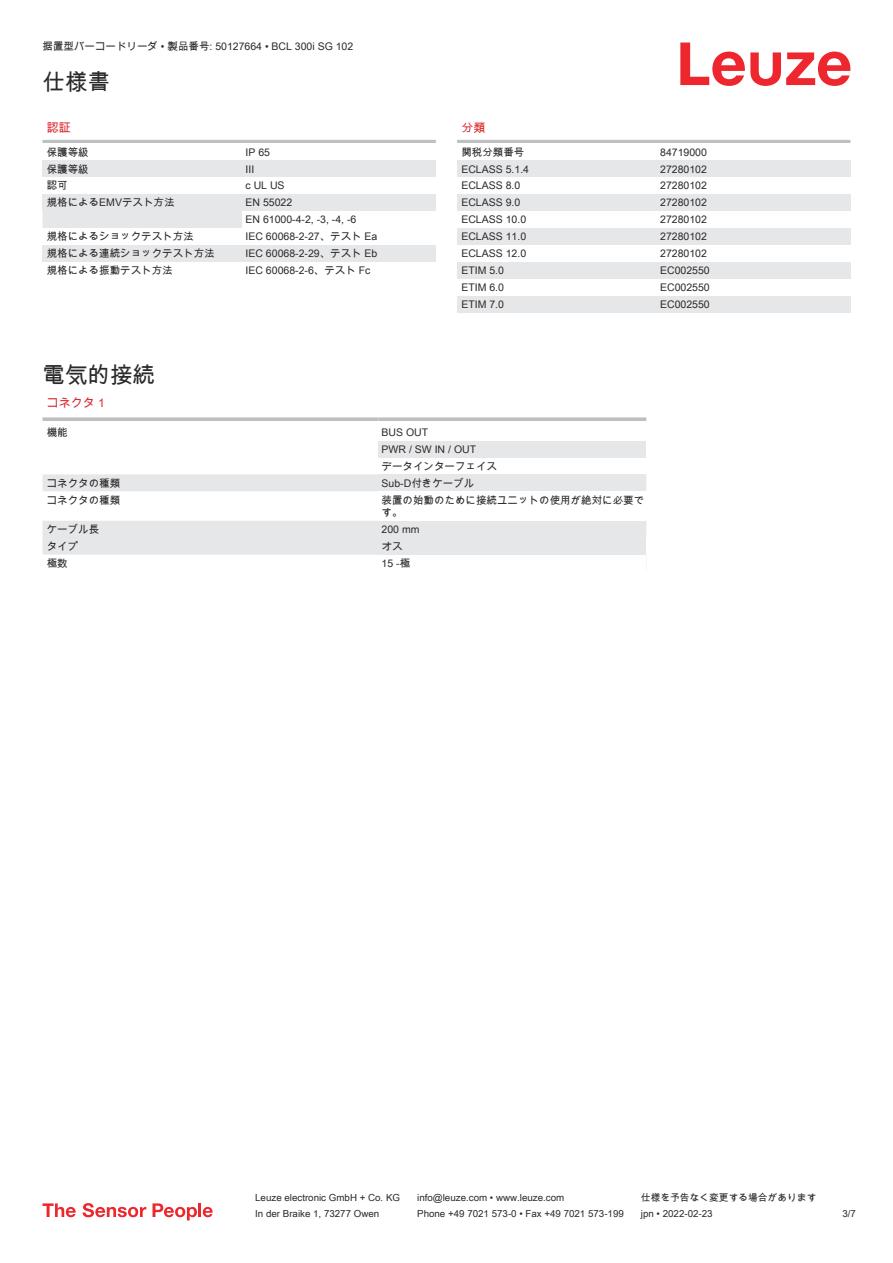
<style>
.page{position:relative;width:893px;height:1263px;background:#fff}
.page>*{position:absolute;margin:0;border:0;box-sizing:border-box;transform-origin:0 0}
.t1{font:22.5px "Arial Unicode MS";color:#2b292a}
.t2{font:12px "Arial Unicode MS";color:#db2a30}
.t3{font:10.5px/17px "Arial Unicode MS";color:#2b292a}
.t4{font:9.75px "Arial Unicode MS";color:#2b292a}
</style>
<div class="page">
<svg style="left:680px;top:43px;width:170px;height:43px"></svg>
<div style="left:43px;top:211px;width:199px;height:17px;background:#e6e7e9"></div>
<hr style="left:43px;top:140px;width:393px;height:3px;background:#bdbfc1">
<div style="left:43px;top:160px;width:199px;height:17px;background:#e6e7e9"></div>
<div style="left:242px;top:160px;width:194px;height:17px;background:#e6e7e9"></div>
<div style="left:43px;top:194px;width:199px;height:17px;background:#e6e7e9"></div>
<div style="left:242px;top:194px;width:194px;height:17px;background:#e6e7e9"></div>
<div style="left:43px;top:245px;width:199px;height:17px;background:#e6e7e9"></div>
<div style="left:242px;top:245px;width:194px;height:17px;background:#e6e7e9"></div>
<svg style="left:43px;top:474px;width:335px;height:81px;fill:#e6e7e9"></svg>
<svg style="left:43px;top:417px;width:335px;height:4px"></svg>
<svg style="left:378px;top:417px;width:268px;height:4px"></svg>
<svg style="left:378px;top:457px;width:268px;height:1px"></svg>
<div style="left:378px;top:441px;width:268px;height:16px;background:#e6e7e9"></div>
<div style="left:378px;top:474px;width:268px;height:17px;background:#e6e7e9"></div>
<div style="left:378px;top:521px;width:268px;height:17px;background:#e6e7e9"></div>
<div style="left:378px;top:538px;width:268px;height:17px;background:#e6e7e9"></div>
<svg style="left:457px;top:312px;width:393px;height:1px"></svg>
<hr style="left:457px;top:140px;width:393px;height:3px;background:#bdbfc1">
<div style="left:457px;top:160px;width:200px;height:17px;background:#e6e7e9"></div>
<div style="left:657px;top:160px;width:193px;height:17px;background:#e6e7e9"></div>
<div style="left:457px;top:194px;width:200px;height:17px;background:#e6e7e9"></div>
<div style="left:657px;top:194px;width:193px;height:17px;background:#e6e7e9"></div>
<div style="left:457px;top:228px;width:200px;height:17px;background:#e6e7e9"></div>
<div style="left:657px;top:228px;width:193px;height:17px;background:#e6e7e9"></div>
<div style="left:457px;top:262px;width:200px;height:17px;background:#e6e7e9"></div>
<div style="left:657px;top:262px;width:193px;height:17px;background:#e6e7e9"></div>
<div style="left:457px;top:296px;width:200px;height:16px;background:#e6e7e9"></div>
<div style="left:657px;top:296px;width:193px;height:16px;background:#e6e7e9"></div>
<svg style="left:43px;top:1203px;width:33px;height:14px"></svg>
<svg style="left:83px;top:1203px;width:63px;height:14px"></svg>
<svg style="left:153px;top:1203px;width:44px;height:17px"></svg>
<hr style="left:198px;top:1203px;width:3px;height:14px;background:#ed272d">
<svg style="left:203px;top:1207px;width:10px;height:10px"></svg>
<p class="t3" style="left:43px;top:38px;width:312px">据置型バーコードリーダ • 製品番号: 50127664 • BCL 300i SG 102</p>
<h1 class="t1" style="left:43px;top:66px;width:69px">仕様書</h1>
<p class="t2" style="left:47px;top:119px;width:25px">認証</p>
<p class="t3" style="left:47px;top:143px;width:43px">保護等級</p>
<p class="t3" style="left:246px;top:143px;width:26px">IP 65</p>
<p class="t3" style="left:47px;top:160px;width:43px">保護等級</p>
<p class="t3" style="left:246px;top:161px;width:10px">III</p>
<p class="t3" style="left:47px;top:177px;width:22px">認可</p>
<p class="t3" style="left:246px;top:177px;width:41px">c UL US</p>
<p class="t3" style="left:47px;top:194px;width:129px">規格によるEMVテスト方法</p>
<p class="t3" style="left:246px;top:194px;width:112px">EN 55022<br>EN 61000-4-2, -3, -4, -6</p>
<p class="t3" style="left:47px;top:228px;width:149px">規格によるショックテスト方法</p>
<p class="t3" style="left:246px;top:228px;width:133px">IEC 60068-2-27、テスト Ea</p>
<p class="t3" style="left:47px;top:245px;width:170px">規格による連続ショックテスト方法</p>
<p class="t3" style="left:246px;top:245px;width:133px">IEC 60068-2-29、テスト Eb</p>
<p class="t3" style="left:47px;top:262px;width:127px">規格による振動テスト方法</p>
<p class="t3" style="left:246px;top:262px;width:126px">IEC 60068-2-6、テスト Fc</p>
<p class="t2" style="left:461px;top:119px;width:25px">分類</p>
<p class="t3" style="left:461px;top:143px;width:64px">関税分類番号</p>
<p class="t3" style="left:660px;top:143px;width:48px">84719000</p>
<p class="t3" style="left:461px;top:160px;width:69px">ECLASS 5.1.4</p>
<p class="t3" style="left:660px;top:160px;width:48px">27280102</p>
<p class="t3" style="left:461px;top:177px;width:60px">ECLASS 8.0</p>
<p class="t3" style="left:660px;top:177px;width:48px">27280102</p>
<p class="t3" style="left:461px;top:194px;width:60px">ECLASS 9.0</p>
<p class="t3" style="left:660px;top:194px;width:48px">27280102</p>
<p class="t3" style="left:461px;top:211px;width:66px">ECLASS 10.0</p>
<p class="t3" style="left:660px;top:211px;width:48px">27280102</p>
<p class="t3" style="left:461px;top:228px;width:66px">ECLASS 11.0</p>
<p class="t3" style="left:660px;top:228px;width:48px">27280102</p>
<p class="t3" style="left:461px;top:245px;width:66px">ECLASS 12.0</p>
<p class="t3" style="left:660px;top:245px;width:48px">27280102</p>
<p class="t3" style="left:461px;top:262px;width:44px">ETIM 5.0</p>
<p class="t3" style="left:660px;top:262px;width:51px">EC002550</p>
<p class="t3" style="left:461px;top:278px;width:44px">ETIM 6.0</p>
<p class="t3" style="left:660px;top:278px;width:51px">EC002550</p>
<p class="t3" style="left:461px;top:295px;width:44px">ETIM 7.0</p>
<p class="t3" style="left:660px;top:295px;width:51px">EC002550</p>
<h1 class="t1" style="left:43px;top:359px;width:114px">電気的接続</h1>
<p class="t2" style="left:47px;top:394px;width:60px">コネクタ 1</p>
<p class="t3" style="left:47px;top:423px;width:22px">機能</p>
<p class="t3" style="left:382px;top:423px;width:117px">BUS OUT<br>PWR / SW IN / OUT<br>データインターフェイス</p>
<p class="t3" style="left:47px;top:474px;width:75px">コネクタの種類</p>
<p class="t3" style="left:382px;top:474px;width:94px">Sub-D付きケーブル</p>
<p class="t3" style="left:47px;top:491px;width:75px">コネクタの種類</p>
<p class="t3" style="left:382px;top:493px;width:264px;line-height:12.6px">装置の始動のために接続ユニットの使用が絶対に必要です。</p>
<p class="t3" style="left:47px;top:521px;width:54px">ケーブル長</p>
<p class="t3" style="left:382px;top:521px;width:39px">200 mm</p>
<p class="t3" style="left:47px;top:537px;width:33px">タイプ</p>
<p class="t3" style="left:382px;top:537px;width:22px">オス</p>
<p class="t3" style="left:47px;top:554px;width:22px">極数</p>
<p class="t3" style="left:382px;top:554px;width:30px">15 -極</p>
<p class="t4" style="left:255px;top:1191px;width:146px">Leuze electronic GmbH + Co. KG</p>
<p class="t4" style="left:417px;top:1191px;width:149px">info@leuze.com • www.leuze.com</p>
<p class="t4" style="left:641px;top:1191px;width:177px">仕様を予告なく変更する場合があります</p>
<p class="t4" style="left:255px;top:1206px;width:126px">In der Braike 1, 73277 Owen</p>
<p class="t4" style="left:417px;top:1206px;width:208px">Phone +49 7021 573-0 • Fax +49 7021 573-199</p>
<p class="t4" style="left:641px;top:1206px;width:73px">jpn • 2022-02-23</p>
<p class="t4" style="left:842px;top:1206px;width:15px">3 /7</p>
</div>
